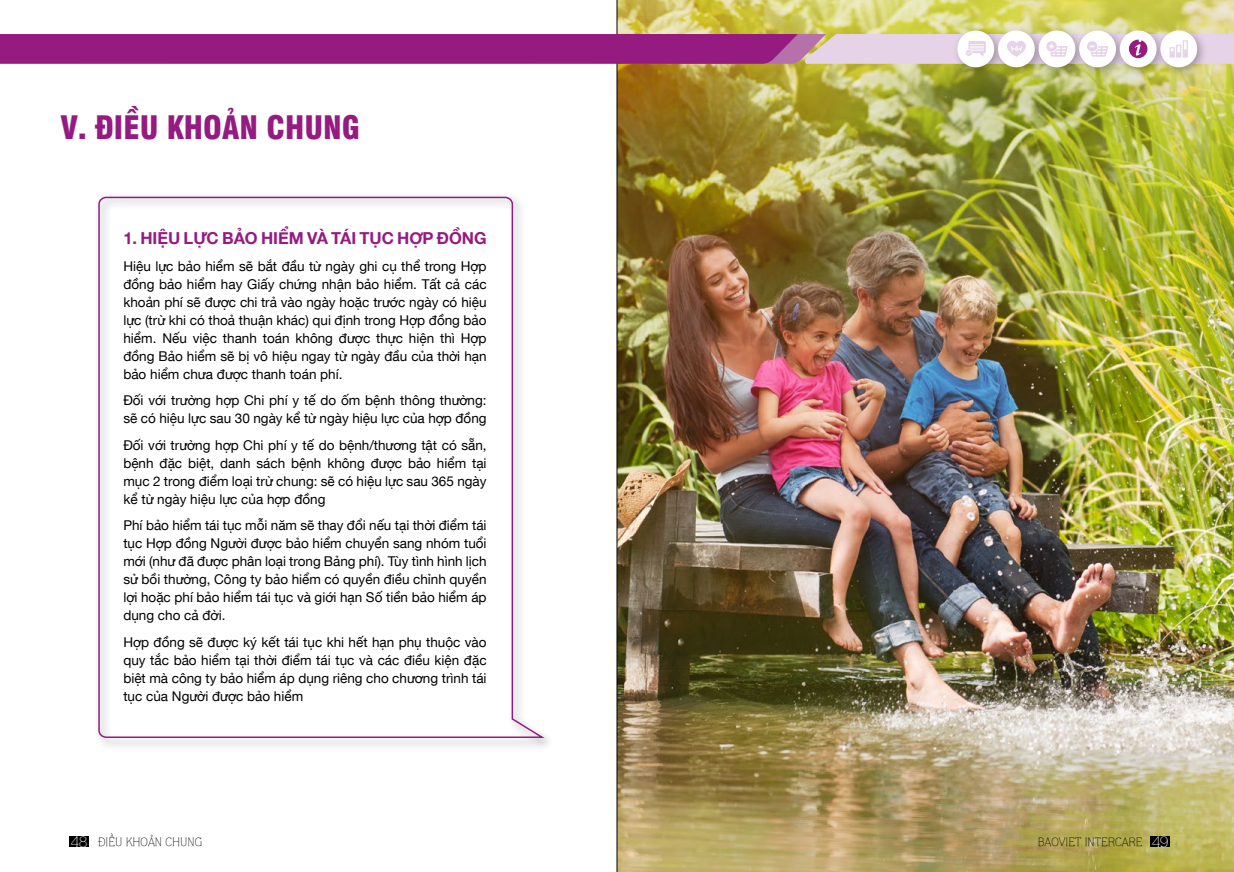
<style>
.page{position:relative;width:1234px;height:872px;background:#fff}
.page>*{position:absolute;margin:0;border:0;box-sizing:border-box;transform-origin:0 0}
.t1{font:31.5px "UTM Swiss 721 Black Condensed";color:#951b81}
.t2{font:700 16.5px "Helvetica Vn";color:#951b81}
.t3{font:13.5px/18px "Helvetica Vn";color:#000;text-align:justify}
.t4{font:12px "UVN Huong Que";color:#000}
.s1{font-size:15px;color:#fff}
</style>
<div class="page">
<div style="left:70px;top:836px;width:19px;height:11px;background:#000"></div>
<img style="left:617px;top:0;width:616px;height:872px">
<div style="left:1150px;top:836px;width:19px;height:11px;background:#000"></div>
<div style="left:952px;top:26px;width:53px;height:53px;background:#000;opacity:.3"></div>
<svg style="left:957px;top:30px;width:36px;height:37px"></svg>
<div style="left:992px;top:26px;width:54px;height:53px;background:#000;opacity:.3"></div>
<svg style="left:997px;top:30px;width:37px;height:37px"></svg>
<div style="left:1033px;top:26px;width:53px;height:53px;background:#000;opacity:.3"></div>
<svg style="left:1038px;top:30px;width:37px;height:37px"></svg>
<div style="left:1073px;top:26px;width:54px;height:53px;background:#000;opacity:.3"></div>
<svg style="left:1078px;top:30px;width:37px;height:37px"></svg>
<div style="left:1114px;top:26px;width:53px;height:53px;background:#000;opacity:.3"></div>
<svg style="left:1119px;top:30px;width:37px;height:37px"></svg>
<div style="left:1155px;top:26px;width:53px;height:53px;background:#000;opacity:.3"></div>
<svg style="left:1160px;top:30px;width:36px;height:37px"></svg>
<hr style="left:616px;top:0;width:1px;height:872px;background:#000">
<svg style="left:0;top:34px;width:1233px;height:30px"></svg>
<div style="left:94px;top:192px;width:461px;height:558px;background:#000;opacity:.5"></div>
<svg style="left:98px;top:196px;width:447px;height:542px"></svg>
<h1 class="t1" style="left:60px;top:103px;width:301px">V. ĐIỀU KHOẢN CHUNG</h1>
<p class="t2" style="left:123px;top:226px;width:364px">1. HIỆU LỰC BẢO HIỂM VÀ TÁI TỤC HỢP ĐỒNG</p>
<p class="t3" style="left:123px;top:256px;width:364px">Hiệu lực bảo hiểm sẽ bắt đầu từ ngày ghi cụ thể trong Hợp đồng bảo hiểm hay Giấy chứng nhận bảo hiểm. Tất cả các khoản phí sẽ được chi trả vào ngày hoặc trước ngày có hiệu lực (trừ khi có thoả thuận khác) qui định trong Hợp đồng bảo hiểm. Nếu việc thanh toán không được thực hiện thì Hợp đồng Bảo hiểm sẽ bị vô hiệu ngay từ ngày đầu của thời hạn bảo hiểm chưa được thanh toán phí.</p>
<p class="t3" style="left:123px;top:390px;width:364px">Đối với trường hợp Chi phí y tế do ốm bệnh thông thường: sẽ có hiệu lực sau 30 ngày kể từ ngày hiệu lực của hợp đồng</p>
<p class="t3" style="left:123px;top:435px;width:364px">Đối với trường hợp Chi phí y tế do bệnh/thương tật có sẵn, bệnh đặc biệt, danh sách bệnh không được bảo hiểm tại mục 2 trong điểm loại trừ chung: sẽ có hiệu lực sau 365 ngày kể từ ngày hiệu lực của hợp đồng</p>
<p class="t3" style="left:123px;top:515px;width:364px">Phí bảo hiểm tái tục mỗi năm sẽ thay đổi nếu tại thời điểm tái tục Hợp đồng Người được bảo hiểm chuyển sang nhóm tuổi mới (như đã được phân loại trong Bảng phí). Tùy tình hình lịch sử bồi thường, Công ty bảo hiểm có quyền điều chỉnh quyền lợi hoặc phí bảo hiểm tái tục và giới hạn Số tiền bảo hiểm áp dụng cho cả đời.</p>
<p class="t3" style="left:123px;top:631px;width:364px">Hợp đồng sẽ được ký kết tái tục khi hết hạn phụ thuộc vào quy tắc bảo hiểm tại thời điểm tái tục và các điều kiện đặc biệt mà công ty bảo hiểm áp dụng riêng cho chương trình tái tục của Người được bảo hiểm</p>
<p class="t4" style="left:71px;top:833px;width:133px"><span class="s1">48</span> ĐIỀU KHOẢN CHUNG</p>
<p class="t4" style="left:1037px;top:833px;width:132px">BAOVIET INTERCARE <span class="s1">49</span></p>
</div>
